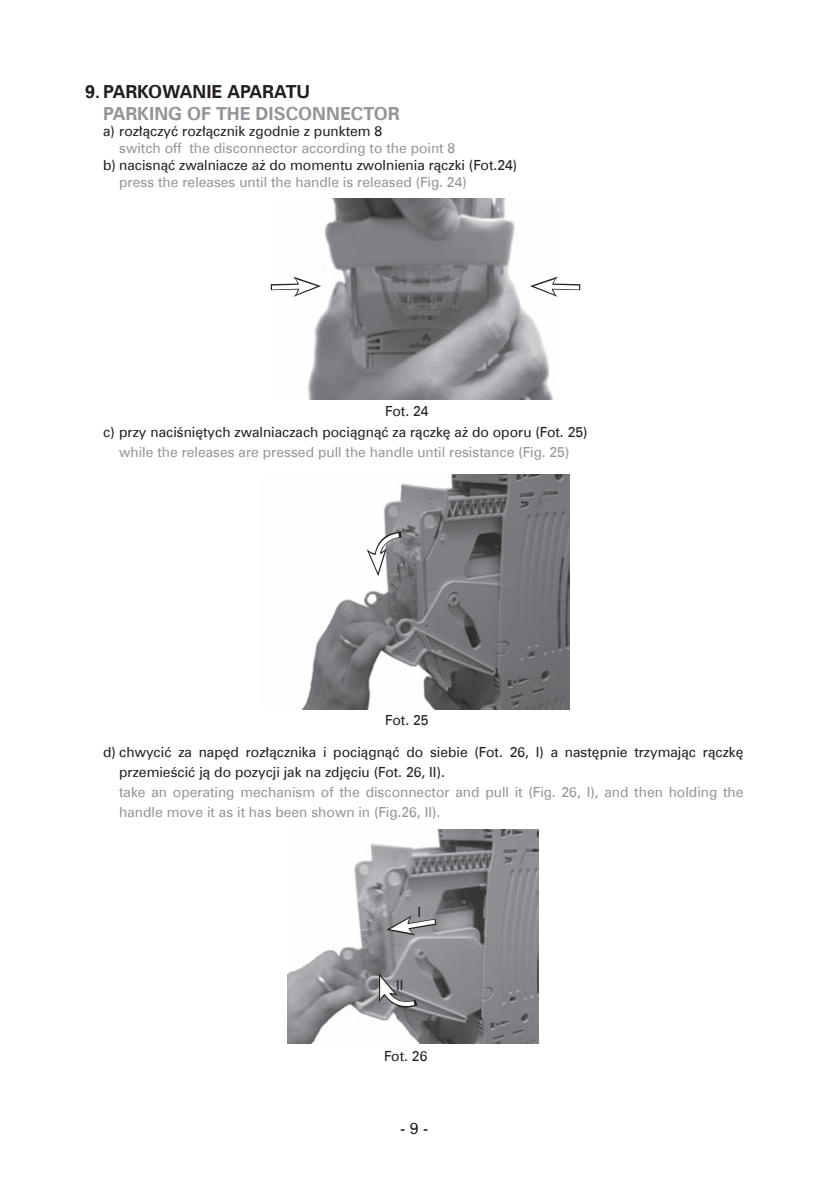
<style>
.page{position:relative;width:840px;height:1191px;background:#fff}
.page>*{position:absolute;margin:0;border:0;box-sizing:border-box;transform-origin:0 0}
.t1{font:700 18px "Zurich EU";color:#939598}
.t2{font:700 18px "Zurich EU";color:#231f20}
.t3{font:16px "Zurich EU";color:#231f20}
.t4{font:14px/20px "Zurich EU";color:#231f20}
.t5{font:14px/20px "Zurich EU";color:#939598}
</style>
<div class="page">
<img style="left:301px;top:475px;width:268px;height:235px">
<svg style="left:366px;top:528px;width:41px;height:48px"></svg>
<img style="left:308px;top:198px;width:245px;height:202px">
<svg style="left:270px;top:276px;width:51px;height:21px"></svg>
<svg style="left:529px;top:276px;width:52px;height:21px"></svg>
<img style="left:288px;top:829px;width:250px;height:214px">
<svg style="left:378px;top:973px;width:46px;height:38px;background:#929396"></svg>
<svg style="left:386px;top:915px;width:56px;height:20px"></svg>
<p class="t2" style="left:85px;top:80px;width:226px">9. PARKOWANIE APARATU</p>
<p class="t1" style="left:103px;top:102px;width:298px">PARKING OF THE DISCONNECTOR</p>
<p class="t4" style="left:103px;top:121px;width:280px">a) rozłączyć rozłącznik zgodnie z punktem 8</p>
<p class="t5" style="left:119px;top:138px;width:337px">switch off the disconnector according to the point 8</p>
<p class="t4" style="left:103px;top:155px;width:415px">b) nacisnąć zwalniacze aż do momentu zwolnienia rączki (Fot.24)</p>
<p class="t5" style="left:119px;top:172px;width:349px">press the releases until the handle is released (Fig. 24)</p>
<p class="t4" style="left:385px;top:401px;width:45px">Fot. 24</p>
<p class="t4" style="left:103px;top:422px;width:485px">c) przy naciśniętych zwalniaczach pociągnąć za rączkę aż do oporu (Fot. 25)</p>
<p class="t5" style="left:119px;top:442px;width:451px">while the releases are pressed pull the handle until resistance (Fig. 25)</p>
<p class="t4" style="left:385px;top:710px;width:45px">Fot. 25</p>
<p class="t4" style="left:119px;top:742px;width:625px;text-indent:-16px">d) chwycić za napęd rozłącznika i pociągnąć do siebie (Fot. 26, I) a następnie trzymając rączkę przemieścić ją do pozycji jak na zdjęciu (Fot. 26, II).</p>
<p class="t5" style="left:119px;top:782px;width:625px">take an operating mechanism of the disconnector and pull it (Fig. 26, I), and then holding the handle move it as it has been shown in (Fig.26, II).</p>
<p class="t4" style="left:417px;top:902px;width:5px">I</p>
<p class="t4" style="left:396px;top:974px;width:9px">II</p>
<p class="t4" style="left:384px;top:1046px;width:45px">Fot. 26</p>
<p class="t3" style="left:400px;top:1118px;width:30px">- 9 -</p>
</div>
